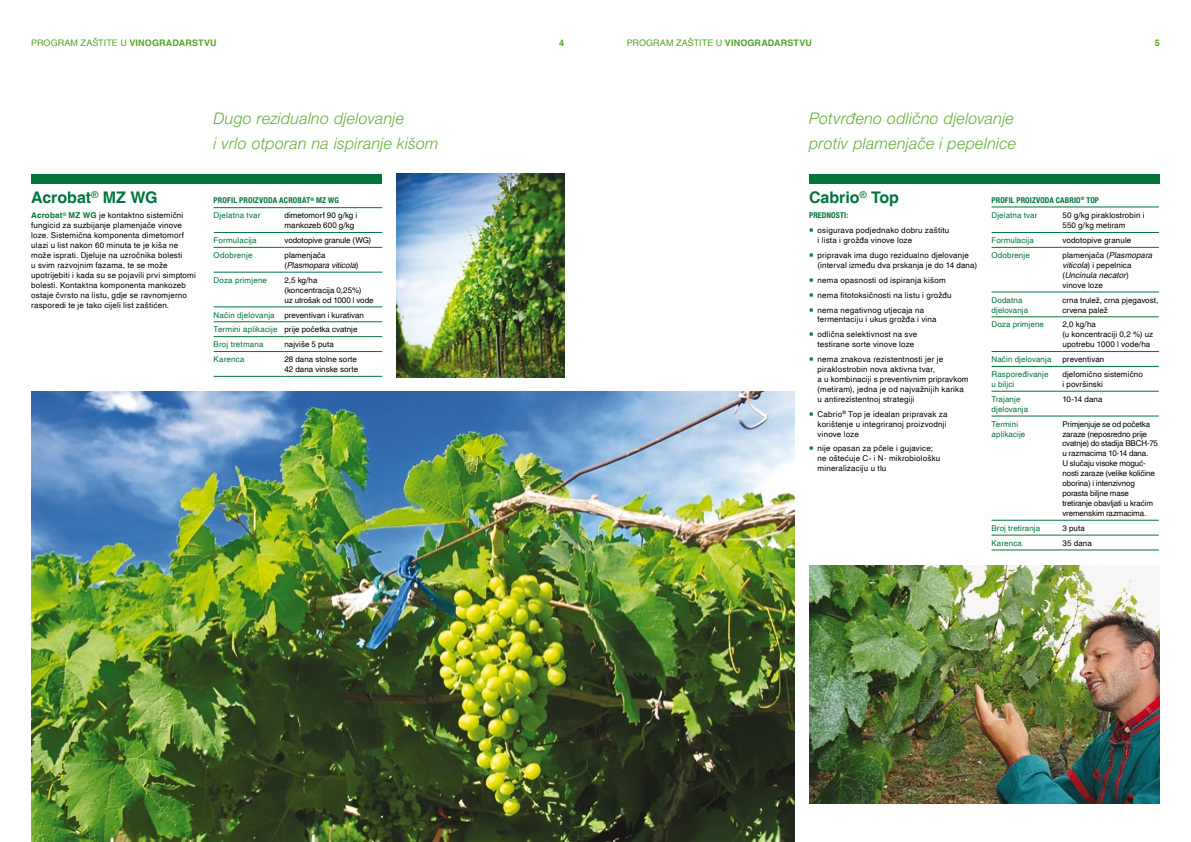
<style>
.page{position:relative;width:1191px;height:842px;background:#fff}
.page>*{position:absolute;margin:0;border:0;box-sizing:border-box;transform-origin:0 0}
.t1{font:italic 300 16px/24.8px "Helvetica Neue LT Pro";letter-spacing:.015em;color:#54a526}
.t2{font:700 16px "Helvetica";color:#00753b}
.t3{font:9px "Helvetica LT Std Roman HR";letter-spacing:.005em;color:#54a526}
.t4{font:9px "Helvetica LT Std Bold HR";color:#54a526}
.t5{font:8px/9.9px "Helvetica LT Std Roman HR";letter-spacing:.02em;color:#000}
.t6{font:8px/9.9px "Helvetica LT Std Roman HR";letter-spacing:.015em;color:#00753b}
.t7{font:8px/9.9px "Helvetica LT Std Roman HR";letter-spacing:-.015em;color:#000}
.t8{font:8px/9.9px "Helvetica LT Std Roman HR";color:#000}
.t9{font:700 condensed 8px "Helvetica Neue LT Std";letter-spacing:.015em;color:#00753b}
.t10{font:italic 8px "Helvetica";letter-spacing:.005em;color:#000}
.t11{font:8px "Helvetica LT Std Roman HR";letter-spacing:-.01em;color:#000}
.s1{font-family:"Helvetica LT Std Bold HR"}
.s2{font-family:"Helvetica LT Std Bold HR";color:#00753b}
.s3{font-family:"Helvetica LT Std Roman HR";font-style:normal}
.s4{color:#000}
.s5{color:#00753b}
.s6{font-family:"Helvetica";font-style:italic}
</style>
<div class="page">
<img style="left:809px;top:566px;width:350px;height:238px">
<div style="left:31px;top:174px;width:351px;height:10px;background:#00753b"></div>
<div style="left:809px;top:174px;width:350px;height:10px;background:#00753b"></div>
<img style="left:31px;top:392px;width:764px;height:450px">
<svg style="left:214px;top:208px;width:168px;height:168px"></svg>
<hr style="left:214px;top:207px;width:70px;height:1px;background:#00753b">
<hr style="left:284px;top:207px;width:98px;height:1px;background:#00753b">
<hr style="left:214px;top:232px;width:70px;height:1px;background:#00753b">
<hr style="left:214px;top:247px;width:70px;height:1px;background:#00753b">
<hr style="left:214px;top:272px;width:70px;height:1px;background:#00753b">
<hr style="left:284px;top:232px;width:98px;height:1px;background:#00753b">
<hr style="left:284px;top:247px;width:98px;height:1px;background:#00753b">
<hr style="left:284px;top:272px;width:98px;height:1px;background:#00753b">
<hr style="left:214px;top:307px;width:70px;height:1px;background:#00753b">
<hr style="left:284px;top:307px;width:98px;height:1px;background:#00753b">
<hr style="left:214px;top:322px;width:70px;height:1px;background:#00753b">
<hr style="left:284px;top:322px;width:98px;height:1px;background:#00753b">
<hr style="left:214px;top:336px;width:70px;height:1px;background:#00753b">
<hr style="left:284px;top:336px;width:98px;height:1px;background:#00753b">
<hr style="left:214px;top:351px;width:70px;height:1px;background:#00753b">
<hr style="left:214px;top:376px;width:70px;height:1px;background:#00753b">
<hr style="left:284px;top:351px;width:98px;height:1px;background:#00753b">
<hr style="left:284px;top:376px;width:98px;height:1px;background:#00753b">
<img style="left:396px;top:174px;width:168px;height:204px">
<svg style="left:991px;top:206px;width:167px;height:344px"></svg>
<hr style="left:991px;top:207px;width:71px;height:1px;background:#00753b">
<hr style="left:1062px;top:207px;width:96px;height:1px;background:#00753b">
<hr style="left:991px;top:232px;width:71px;height:1px;background:#00753b">
<hr style="left:991px;top:247px;width:71px;height:1px;background:#00753b">
<hr style="left:991px;top:292px;width:71px;height:1px;background:#00753b">
<hr style="left:991px;top:317px;width:71px;height:1px;background:#00753b">
<hr style="left:1062px;top:232px;width:96px;height:1px;background:#00753b">
<hr style="left:1062px;top:247px;width:96px;height:1px;background:#00753b">
<hr style="left:1062px;top:292px;width:96px;height:1px;background:#00753b">
<hr style="left:1062px;top:317px;width:96px;height:1px;background:#00753b">
<hr style="left:991px;top:351px;width:71px;height:1px;background:#00753b">
<hr style="left:1062px;top:351px;width:96px;height:1px;background:#00753b">
<hr style="left:991px;top:366px;width:71px;height:1px;background:#00753b">
<hr style="left:1062px;top:366px;width:96px;height:1px;background:#00753b">
<hr style="left:991px;top:391px;width:71px;height:1px;background:#00753b">
<hr style="left:1062px;top:391px;width:96px;height:1px;background:#00753b">
<hr style="left:991px;top:416px;width:71px;height:1px;background:#00753b">
<hr style="left:1062px;top:416px;width:96px;height:1px;background:#00753b">
<hr style="left:991px;top:520px;width:71px;height:1px;background:#00753b">
<hr style="left:1062px;top:520px;width:96px;height:1px;background:#00753b">
<hr style="left:991px;top:535px;width:71px;height:1px;background:#00753b">
<hr style="left:991px;top:550px;width:71px;height:1px;background:#00753b">
<hr style="left:1062px;top:535px;width:96px;height:1px;background:#00753b">
<hr style="left:1062px;top:550px;width:96px;height:1px;background:#00753b">
<p class="t3" style="left:31px;top:38px;width:187px">Program zaštite u <span class="s1">VINOGRADARSTVU</span></p>
<p class="t4" style="left:559px;top:37px;width:7px">4</p>
<p class="t3" style="left:626px;top:38px;width:187px">Program zaštite u <span class="s1">VINOGRADARSTVU</span></p>
<p class="t4" style="left:1154px;top:37px;width:7px">5</p>
<h1 class="t2" style="left:31px;top:188px;width:128px">Acrobat<sup>®</sup> MZ WG</h1>
<p class="t5" style="left:31px;top:210px;width:166px"><span class="s2">ACROBAT</span><sup>®</sup> <span class="s2">MZ WG</span> je kontaktno sistemični fungicid za suzbijanje plamenjače vinove loze. Sistemična komponenta dimetomorf ulazi u list nakon 60 minuta te je kiša ne može isprati. Djeluje na uzročnika bolesti<br>u svim razvojnim fazama, te se može upotrijebiti i kada su se pojavili prvi simptomi bolesti. Kontaktna komponenta mankozeb ostaje čvrsto na listu, gdje se ravnomjerno rasporedi te je tako cijeli list zaštićen.</p>
<h1 class="t1" style="left:213px;top:106px;width:226px">Dugo rezidualno djelovanje<br>i vrlo otporan na ispiranje kišom</h1>
<p class="t9" style="left:214px;top:196px;width:127px">PROFIL PROIZVODA ACROBAT<sup>®</sup> MZ WG</p>
<p class="t6" style="left:214px;top:210px;width:48px">Djelatna tvar</p>
<p class="t8" style="left:284px;top:210px;width:74px">dimetomorf 90 g/kg i mankozeb 600 g/kg</p>
<p class="t6" style="left:214px;top:235px;width:45px">Formulacija</p>
<p class="t11" style="left:284px;top:236px;width:88px">vodotopive granule (WG)</p>
<p class="t6" style="left:214px;top:250px;width:40px">Odobrenje</p>
<p class="t5" style="left:284px;top:250px;width:43px">plamenjača</p>
<p class="t10" style="left:284px;top:260px;width:75px"><span class="s3">(</span>Plasmopara viticola<span class="s3">)</span></p>
<p class="t6" style="left:214px;top:275px;width:55px">Doza primjene</p>
<p class="t8" style="left:284px;top:275px;width:91px">2,5 kg/ha<br>(koncentracija 0,25%)<br>uz utrošak od 1000 l vode</p>
<p class="t6" style="left:214px;top:307px;width:152px;line-height:14.9px">Način djelovanja <span class="s4">preventivan i kurativan<br></span>Termini aplikacije <span class="s4">prije početka cvatnje<br></span>Broj tretmana</p>
<p class="t5" style="left:284px;top:339px;width:51px">najviše 5 puta</p>
<p class="t6" style="left:214px;top:354px;width:32px">Karenca</p>
<p class="t8" style="left:284px;top:354px;width:75px">28 dana stolne sorte<br>42 dana vinske sorte</p>
<h1 class="t1" style="left:809px;top:106px;width:209px">Potvrđeno odlično djelovanje protiv plamenjače i pepelnice</h1>
<h1 class="t2" style="left:809px;top:188px;width:91px">Cabrio<sup>®</sup> Top</h1>
<p class="t9" style="left:809px;top:211px;width:41px">PREDNOSTI:</p>
<p class="t5" style="left:817px;top:225px;width:133px;text-indent:-9px"><span class="s5">○</span> osigurava podjednako dobru zaštitu i lista i grožđa vinove loze</p>
<p class="t5" style="left:817px;top:250px;width:161px;text-indent:-9px"><span class="s5">○</span> pripravak ima dugo rezidualno djelovanje (interval između dva prskanja je do 14 dana)</p>
<p class="t5" style="left:809px;top:275px;width:138px"><span class="s5">○</span> nema opasnosti od ispiranja kišom</p>
<p class="t5" style="left:809px;top:290px;width:144px"><span class="s5">○</span> nema fitotoksičnosti na listu i grožđu</p>
<p class="t5" style="left:817px;top:305px;width:120px;text-indent:-9px"><span class="s5">○</span> nema negativnog utjecaja na fermentaciju i ukus grožđa i vina</p>
<p class="t5" style="left:817px;top:330px;width:101px;text-indent:-9px"><span class="s5">○</span> odlična selektivnost na sve testirane sorte vinove loze</p>
<p class="t5" style="left:817px;top:354px;width:152px;text-indent:-9px"><span class="s5">○</span> nema znakova rezistentnosti jer je piraklostrobin nova aktivna tvar,<br>a u kombinaciji s preventivnim pripravkom (metiram), jedna je od najvažnijih karika u antirezistentnoj strategiji</p>
<p class="t5" style="left:817px;top:409px;width:131px;text-indent:-9px"><span class="s5">○</span> Cabrio<sup>®</sup> Top je idealan pripravak za korištenje u integriranoj proizvodnji vinove loze</p>
<p class="t5" style="left:817px;top:444px;width:124px;text-indent:-9px"><span class="s5">○</span> nije opasan za pčele i gujavice; ne oštećuje C- i N- mikrobiološku mineralizaciju u tlu</p>
<p class="t9" style="left:991px;top:195px;width:109px">PROFIL PROIZVODA CABRIO<sup>®</sup> TOP</p>
<p class="t6" style="left:991px;top:210px;width:47px">Djelatna tvar</p>
<p class="t5" style="left:1062px;top:210px;width:84px">50 g/kg piraklostrobin i<br>550 g/kg metiram</p>
<p class="t6" style="left:991px;top:235px;width:44px">Formulacija</p>
<p class="t5" style="left:1062px;top:235px;width:70px">vodotopive granule</p>
<p class="t6" style="left:991px;top:250px;width:40px">Odobrenje</p>
<p class="t5" style="left:1062px;top:250px;width:91px">plamenjača (<span class="s6">Plasmopara viticola</span>) i pepelnica</p>
<p class="t10" style="left:1062px;top:270px;width:68px"><span class="s3">(</span>Uncinula necator<span class="s3">)</span></p>
<p class="t5" style="left:1062px;top:280px;width:42px">vinove loze</p>
<p class="t6" style="left:991px;top:295px;width:38px">Dodatna djelovanja</p>
<p class="t8" style="left:1062px;top:295px;width:97px">crna trulež, crna pjegavost, crvena palež</p>
<p class="t6" style="left:991px;top:320px;width:54px">Doza primjene</p>
<p class="t5" style="left:1062px;top:320px;width:92px">2,0 kg/ha<br>(u koncentraciji 0,2 %) uz upotrebu 1000 l vode/ha</p>
<p class="t6" style="left:991px;top:354px;width:61px">Način djelovanja</p>
<p class="t5" style="left:1062px;top:354px;width:43px">preventivan</p>
<p class="t6" style="left:991px;top:369px;width:58px">Raspoređivanje u biljci</p>
<p class="t5" style="left:1062px;top:369px;width:82px">djelomično sistemično i površinski</p>
<p class="t6" style="left:991px;top:394px;width:38px">Trajanje djelovanja</p>
<p class="t5" style="left:1062px;top:394px;width:42px">10-14 dana</p>
<p class="t6" style="left:991px;top:419px;width:35px">Termini aplikacije</p>
<p class="t7" style="left:1062px;top:419px;width:97px">Primjenjuje se od početka zaraze (neposredno prije cvatnje) do stadija BBCH-75 u razmacima 10-14 dana.<br>U slučaju visoke moguć&shy;nosti zaraze (velike količine oborina) i intenzivnog porasta biljne mase tretiranje obavljati u kraćim vremenskim razmacima.</p>
<p class="t6" style="left:991px;top:523px;width:50px">Broj tretiranja</p>
<p class="t5" style="left:1062px;top:523px;width:24px">3 puta</p>
<p class="t6" style="left:991px;top:538px;width:32px">Karenca</p>
<p class="t5" style="left:1062px;top:538px;width:31px">35 dana</p>
</div>
